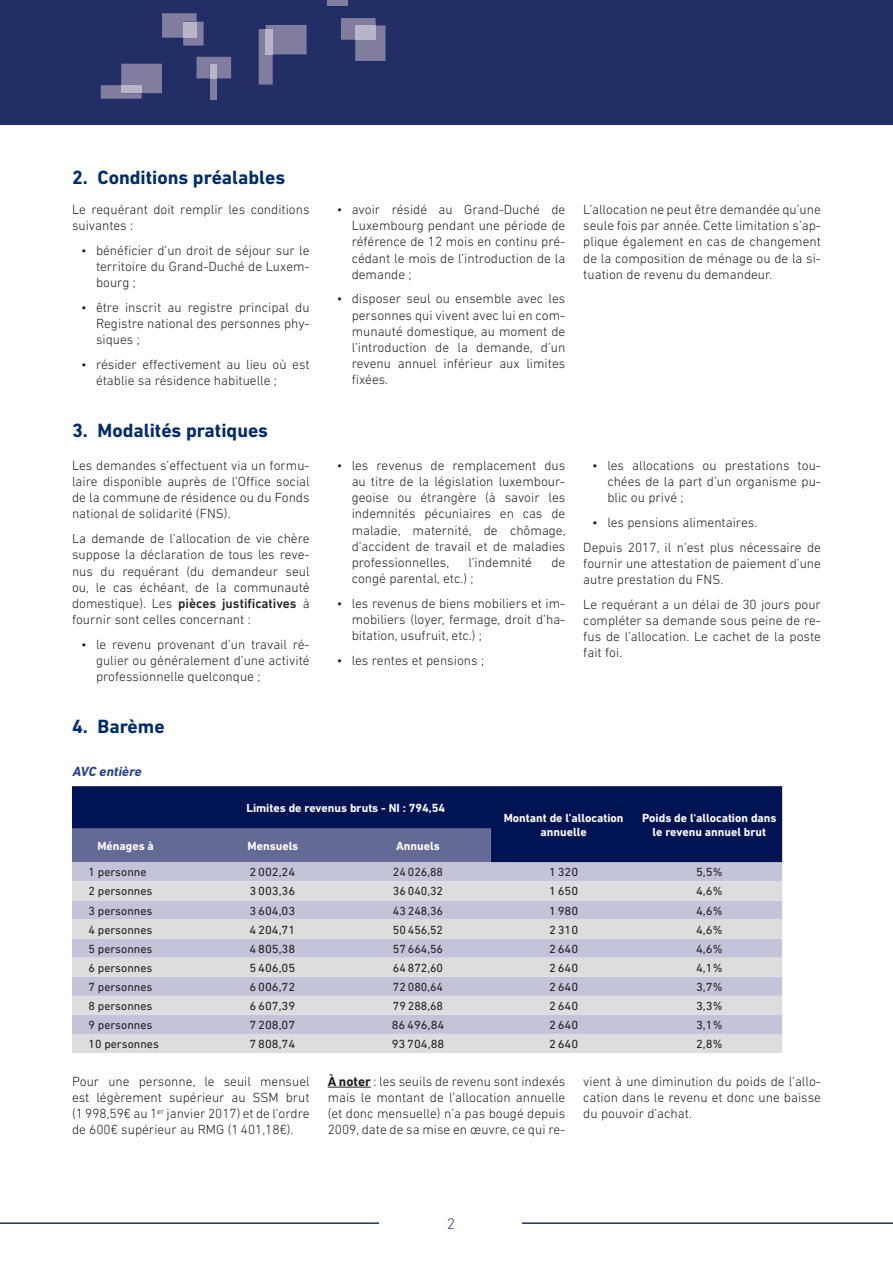
<style>
.page{position:relative;width:893px;height:1263px;background:#fff}
.page>*{position:absolute;margin:0;border:0;box-sizing:border-box;transform-origin:0 0}
.Titre2{font:700 19.5px "DIN Next LT Pro";color:#002c6b}
.t1{font:300 15px "DIN Pro";color:#202e65}
.texte_courant{font:300 13.5px/16.2px "DIN Next LT Pro";color:#231f20;text-align:justify}
.Titre_1_1_dans_texte{font:italic 700 13.5px "DIN Next LT Pro";color:#253f8e}
.t2{font:12px "DIN Next LT Pro";color:#231f20;scale:1.05 1}
.t3{font:12px "DIN Next LT Pro";color:#231f20}
.Body_Text{font:700 12px/14.4px "DIN Next LT Pro";color:#fff;text-align:center}
.s1{font-weight:500}
.s2{font-weight:700}
</style>
<div class="page">
<hr style="left:0;top:1222px;width:893px;height:2px;background:#202e65">
<div style="left:380px;top:1217px;width:142px;height:46px;background:#fff"></div>
<div style="left:0;top:0;width:893px;height:125px;background:#212f66"></div>
<div style="left:328px;top:0;width:20px;height:5px;background:#817d9f"></div>
<svg style="left:341px;top:18px;width:45px;height:43px"></svg>
<div style="left:355px;top:25px;width:21px;height:15px;background:#b8b5c9"></div>
<svg style="left:162px;top:13px;width:42px;height:33px"></svg>
<div style="left:183px;top:22px;width:14px;height:16px;background:#b8b5c9"></div>
<div style="left:210px;top:78px;width:6px;height:22px;background:#817d9f"></div>
<svg style="left:196px;top:57px;width:35px;height:21px"></svg>
<div style="left:210px;top:64px;width:6px;height:14px;background:#b8b5c9"></div>
<svg style="left:101px;top:64px;width:61px;height:35px"></svg>
<div style="left:121px;top:85px;width:21px;height:8px;background:#b8b5c9"></div>
<svg style="left:259px;top:25px;width:47px;height:60px"></svg>
<div style="left:266px;top:29px;width:7px;height:25px;background:#b8b5c9"></div>
<div style="left:72px;top:786px;width:710px;height:76px;background:#001352"></div>
<div style="left:72px;top:829px;width:419px;height:33px;background:#646a96"></div>
<div style="left:72px;top:862px;width:710px;height:19px;background:#c3c4d9"></div>
<svg style="left:72px;top:881px;width:710px;height:172px;background:#d1d2dc"></svg>
<hr style="left:328px;top:1087px;width:43px;height:1px;background:#231f20">
<p class="Titre2" style="left:72px;top:166px;width:215px">2. Conditions préalables</p>
<p class="texte_courant" style="left:72px;top:201px;width:239px">Le requérant doit remplir les conditions suivantes :</p>
<p class="texte_courant" style="left:96px;top:242px;width:215px;text-indent:-15px">• bénéficier d’un droit de séjour sur le territoire du Grand-Duché de Luxem&shy;bourg ;</p>
<p class="texte_courant" style="left:96px;top:299px;width:215px;text-indent:-15px">• être inscrit au registre principal du Registre national des personnes phy&shy;siques ;</p>
<p class="texte_courant" style="left:96px;top:356px;width:215px;text-indent:-15px">• résider effectivement au lieu où est établie sa résidence habituelle ;</p>
<p class="Titre2" style="left:72px;top:419px;width:198px">3. Modalités pratiques</p>
<p class="texte_courant" style="left:72px;top:457px;width:239px">Les demandes s’effectuent via un formu&shy;laire disponible auprès de l’Office social de la commune de résidence ou du Fonds national de solidarité (FNS).</p>
<p class="texte_courant" style="left:72px;top:530px;width:239px">La demande de l’allocation de vie chère suppose la déclaration de tous les reve&shy;nus du requérant (du demandeur seul ou, le cas échéant, de la communauté domestique). Les <span class="s1">pièces justificatives</span> à fournir sont celles concernant :</p>
<p class="texte_courant" style="left:96px;top:636px;width:215px;text-indent:-15px">• le revenu provenant d’un travail ré&shy;gulier ou généralement d’une activité professionnelle quelconque ;</p>
<p class="Titre2" style="left:72px;top:715px;width:94px">4. Barème</p>
<p class="Titre_1_1_dans_texte" style="left:72px;top:763px;width:74px">AVC entière</p>
<p class="texte_courant" style="left:352px;top:201px;width:215px;text-indent:-15px">• avoir résidé au Grand-Duché de Luxembourg pendant une période de référence de 12 mois en continu pré&shy;cédant le mois de l’introduction de la demande ;</p>
<p class="texte_courant" style="left:352px;top:291px;width:215px;text-indent:-15px">• disposer seul ou ensemble avec les personnes qui vivent avec lui en com&shy;munauté domestique, au moment de l’introduction de la demande, d’un revenu annuel inférieur aux limites fixées.</p>
<p class="texte_courant" style="left:583px;top:201px;width:239px">L’allocation ne peut être demandée qu’une seule fois par année. Cette limitation s’ap&shy;plique également en cas de changement de la composition de ménage ou de la si&shy;tuation de revenu du demandeur.</p>
<p class="texte_courant" style="left:352px;top:457px;width:215px;text-indent:-15px">• les revenus de remplacement dus au titre de la législation luxembour&shy;geoise ou étrangère (à savoir les indemnités pécuniaires en cas de maladie, maternité, de chômage, d’accident de travail et de maladies professionnelles,</p>
<p class="texte_courant" style="left:468px;top:554px;width:65px">l’indemnité</p>
<p class="texte_courant" style="left:551px;top:554px;width:15px">de</p>
<p class="texte_courant" style="left:352px;top:570px;width:123px">congé parental, etc.) ;</p>
<p class="texte_courant" style="left:352px;top:595px;width:215px;text-indent:-15px">• les revenus de biens mobiliers et im&shy;mobiliers (loyer, fermage, droit d’ha&shy;bitation, usufruit, etc.) ;</p>
<p class="texte_courant" style="left:337px;top:652px;width:149px">• les rentes et pensions ;</p>
<p class="texte_courant" style="left:607px;top:457px;width:215px;text-indent:-15px">• les allocations ou prestations tou&shy;chées de la part d’un organisme pu&shy;blic ou privé ;</p>
<p class="texte_courant" style="left:592px;top:514px;width:166px">• les pensions alimentaires.</p>
<p class="texte_courant" style="left:583px;top:539px;width:239px">Depuis 2017, il n’est plus nécessaire de fournir une attestation de paiement d’une autre prestation du FNS.</p>
<p class="texte_courant" style="left:583px;top:596px;width:239px">Le requérant a un délai de 30 jours pour compléter sa demande sous peine de re&shy;fus de l’allocation. Le cachet de la poste fait foi.</p>
<p class="Body_Text" style="left:246px;top:801px;width:200px">Limites de revenus bruts - NI : 794,54</p>
<p class="Body_Text" style="left:504px;top:810px;width:121px">Montant de l’allocation annuelle</p>
<p class="Body_Text" style="left:642px;top:810px;width:136px">Poids de l‘allocation dans le revenu annuel brut</p>
<p class="Body_Text" style="left:97px;top:839px;width:58px">Ménages à</p>
<p class="Body_Text" style="left:248px;top:839px;width:52px">Mensuels</p>
<p class="Body_Text" style="left:396px;top:839px;width:45px">Annuels</p>
<p class="t3" style="left:88px;top:865px;width:60px">1 personne</p>
<p class="t2" style="left:249px;top:865px;width:45px">2 002,24</p>
<p class="t3" style="left:393px;top:865px;width:52px">24 026,88</p>
<p class="t2" style="left:549px;top:865px;width:29px">1 320</p>
<p class="t2" style="left:696px;top:865px;width:27px">5,5%</p>
<p class="t3" style="left:88px;top:884px;width:65px">2 personnes</p>
<p class="t2" style="left:249px;top:884px;width:45px">3 003,36</p>
<p class="t3" style="left:393px;top:884px;width:52px">36 040,32</p>
<p class="t2" style="left:549px;top:884px;width:29px">1 650</p>
<p class="t2" style="left:696px;top:884px;width:27px">4,6%</p>
<p class="t3" style="left:88px;top:903px;width:65px">3 personnes</p>
<p class="t2" style="left:249px;top:903px;width:45px">3 604,03</p>
<p class="t3" style="left:393px;top:903px;width:52px">43 248,36</p>
<p class="t2" style="left:549px;top:903px;width:29px">1 980</p>
<p class="t2" style="left:696px;top:903px;width:27px">4,6%</p>
<p class="t3" style="left:88px;top:922px;width:65px">4 personnes</p>
<p class="t2" style="left:249px;top:922px;width:45px">4 204,71</p>
<p class="t3" style="left:393px;top:922px;width:52px">50 456,52</p>
<p class="t2" style="left:549px;top:922px;width:29px">2 310</p>
<p class="t2" style="left:696px;top:922px;width:27px">4,6%</p>
<p class="t3" style="left:88px;top:942px;width:65px">5 personnes</p>
<p class="t2" style="left:249px;top:942px;width:45px">4 805,38</p>
<p class="t3" style="left:393px;top:942px;width:52px">57 664,56</p>
<p class="t2" style="left:549px;top:942px;width:29px">2 640</p>
<p class="t2" style="left:696px;top:942px;width:27px">4,6%</p>
<p class="t3" style="left:88px;top:961px;width:65px">6 personnes</p>
<p class="t2" style="left:249px;top:961px;width:45px">5 406,05</p>
<p class="t3" style="left:393px;top:961px;width:52px">64 872,60</p>
<p class="t2" style="left:549px;top:961px;width:29px">2 640</p>
<p class="t2" style="left:696px;top:961px;width:27px">4,1%</p>
<p class="t3" style="left:88px;top:980px;width:65px">7 personnes</p>
<p class="t2" style="left:249px;top:980px;width:45px">6 006,72</p>
<p class="t3" style="left:393px;top:980px;width:52px">72 080,64</p>
<p class="t2" style="left:549px;top:980px;width:29px">2 640</p>
<p class="t2" style="left:696px;top:980px;width:27px">3,7%</p>
<p class="t3" style="left:88px;top:999px;width:65px">8 personnes</p>
<p class="t2" style="left:249px;top:999px;width:45px">6 607,39</p>
<p class="t3" style="left:393px;top:999px;width:52px">79 288,68</p>
<p class="t2" style="left:549px;top:999px;width:29px">2 640</p>
<p class="t2" style="left:696px;top:999px;width:27px">3,3%</p>
<p class="t3" style="left:88px;top:1018px;width:65px">9 personnes</p>
<p class="t2" style="left:249px;top:1018px;width:45px">7 208,07</p>
<p class="t2" style="left:392px;top:1018px;width:52px">86 496,84</p>
<p class="t2" style="left:549px;top:1018px;width:29px">2 640</p>
<p class="t2" style="left:696px;top:1018px;width:27px">3,1%</p>
<p class="t3" style="left:88px;top:1037px;width:72px">10 personnes</p>
<p class="t2" style="left:249px;top:1037px;width:45px">7 808,74</p>
<p class="t2" style="left:392px;top:1037px;width:52px">93 704,88</p>
<p class="t2" style="left:549px;top:1037px;width:29px">2 640</p>
<p class="t2" style="left:696px;top:1037px;width:27px">2,8%</p>
<p class="texte_courant" style="left:72px;top:1073px;width:239px">Pour une personne, le seuil mensuel est légèrement supérieur au SSM brut (1 998,59€ au 1<sup>er</sup> janvier 2017) et de l’ordre de 600€ supérieur au RMG (1 401,18€).</p>
<p class="texte_courant" style="left:328px;top:1073px;width:239px"><span class="s2">À noter</span> : les seuils de revenu sont indexés mais le montant de l’allocation annuelle (et donc mensuelle) n’a pas bougé depuis 2009, date de sa mise en œuvre, ce qui re-</p>
<p class="texte_courant" style="left:583px;top:1073px;width:239px">vient à une diminution du poids de l’allo&shy;cation dans le revenu et donc une baisse du pouvoir d’achat.</p>
<p class="t1" style="left:447px;top:1213px;width:9px">2</p>
</div>
